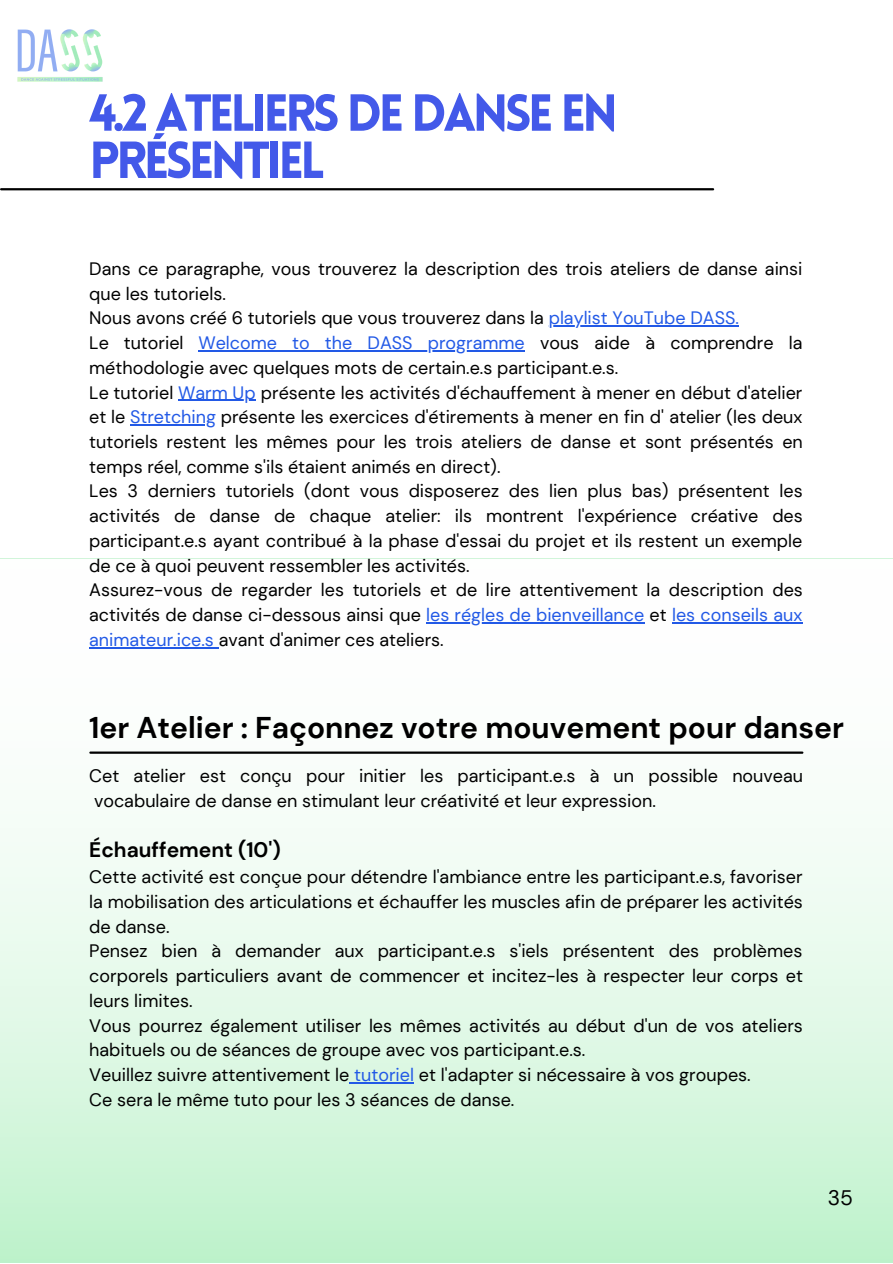
<style>
.page{position:relative;width:893px;height:1264px;background:#fff}
.page>*{position:absolute;margin:0;border:0;box-sizing:border-box;transform-origin:0 0}
.t1{font:900 51px/47.2px "Lovelo";letter-spacing:-.075em;color:#4359e9}
.t2{font:700 30px "DM Sans";color:#000}
.t3{font:700 21px "DM Sans";color:#000}
.t4{font:21px "DM Sans";color:#000}
.t5{font:18px/24.8px "DM Sans";color:#000;text-align:justify}
.s1{color:#2259e6}
</style>
<div class="page">
<hr style="left:1px;top:188px;width:712px;height:2px;background:#000">
<div style="left:0;top:558px;width:892px;height:704px;background:linear-gradient(to bottom,#fff,#c7f4d2)"></div>
<hr style="left:90px;top:751px;width:712px;height:2px;background:#000">
<hr style="left:548px;top:325px;width:191px;height:1px;background:#2259e6">
<hr style="left:198px;top:350px;width:326px;height:1px;background:#2259e6">
<hr style="left:178px;top:399px;width:77px;height:2px;background:#2259e6">
<hr style="left:130px;top:424px;width:86px;height:1px;background:#2259e6">
<hr style="left:426px;top:622px;width:218px;height:1px;background:#2259e6">
<hr style="left:672px;top:622px;width:130px;height:1px;background:#2259e6">
<hr style="left:89px;top:647px;width:130px;height:1px;background:#2259e6">
<hr style="left:349px;top:1082px;width:65px;height:1px;background:#2259e6">
<img style="left:17px;top:29px;width:86px;height:53px">
<p class="t1" style="left:89px;top:94px;width:530px">4.2 ATELIERS DE DANSE EN<br>PRÉSENTIEL</p>
<p class="t5" style="left:89px;top:256px;width:714px">Dans ce paragraphe, vous trouverez la description des trois ateliers de danse ainsi que les tutoriels.</p>
<p class="t5" style="left:89px;top:306px;width:651px">Nous avons créé 6 tutoriels que vous trouverez dans la <span class="s1">playlist YouTube DASS.</span></p>
<p class="t5" style="left:89px;top:330px;width:714px">Le tutoriel <span class="s1">Welcome to the DASS programme</span> vous aide à comprendre la méthodologie avec quelques mots de certain.e.s participant.e.s.</p>
<p class="t5" style="left:89px;top:380px;width:715px">Le tutoriel <span class="s1">Warm Up</span> présente les activités d'échauffement à mener en début d'atelier et le <span class="s1">Stretching</span> présente les exercices d'étirements à mener en fin d' atelier (les deux tutoriels restent les mêmes pour les trois ateliers de danse et sont présentés en temps réel, comme s'ils étaient animés en direct).</p>
<p class="t5" style="left:89px;top:479px;width:715px">Les 3 derniers tutoriels (dont vous disposerez des lien plus bas) présentent les activités de danse de chaque atelier: ils montrent l'expérience créative des participant.e.s ayant contribué à la phase d'essai du projet et ils restent un exemple de ce à quoi peuvent ressembler les activités.</p>
<p class="t5" style="left:89px;top:578px;width:715px">Assurez-vous de regarder les tutoriels et de lire attentivement la description des activités de danse ci-dessous ainsi que <span class="s1">les régles de bienveillance</span> et <span class="s1">les conseils aux animateur.ice.s</span> avant d'animer ces ateliers.</p>
<p class="t2" style="left:89px;top:708px;width:756px">1er Atelier : Façonnez votre mouvement pour danser</p>
<p class="t5" style="left:89px;top:763px;width:715px">Cet atelier est conçu pour initier les participant.e.s à un possible nouveau vocabulaire de danse en stimulant leur créativité et leur expression.</p>
<p class="t3" style="left:89px;top:836px;width:193px">Échauffement (10')</p>
<p class="t5" style="left:89px;top:864px;width:715px">Cette activité est conçue pour détendre l'ambiance entre les participant.e.s, favoriser la mobilisation des articulations et échauffer les muscles afin de préparer les activités de danse.</p>
<p class="t5" style="left:89px;top:939px;width:715px">Pensez bien à demander aux participant.e.s s'iels présentent des problèmes corporels particuliers avant de commencer et incitez-les à respecter leur corps et leurs limites.</p>
<p class="t5" style="left:89px;top:1013px;width:715px">Vous pourrez également utiliser les mêmes activités au début d'un de vos ateliers habituels ou de séances de groupe avec vos participant.e.s.</p>
<p class="t5" style="left:89px;top:1062px;width:663px">Veuillez suivre attentivement le <span class="s1">tutoriel</span> et l'adapter si nécessaire à vos groupes.</p>
<p class="t5" style="left:89px;top:1087px;width:426px">Ce sera le même tuto pour les 3 séances de danse.</p>
<p class="t4" style="left:827px;top:1184px;width:27px">35</p>
</div>
